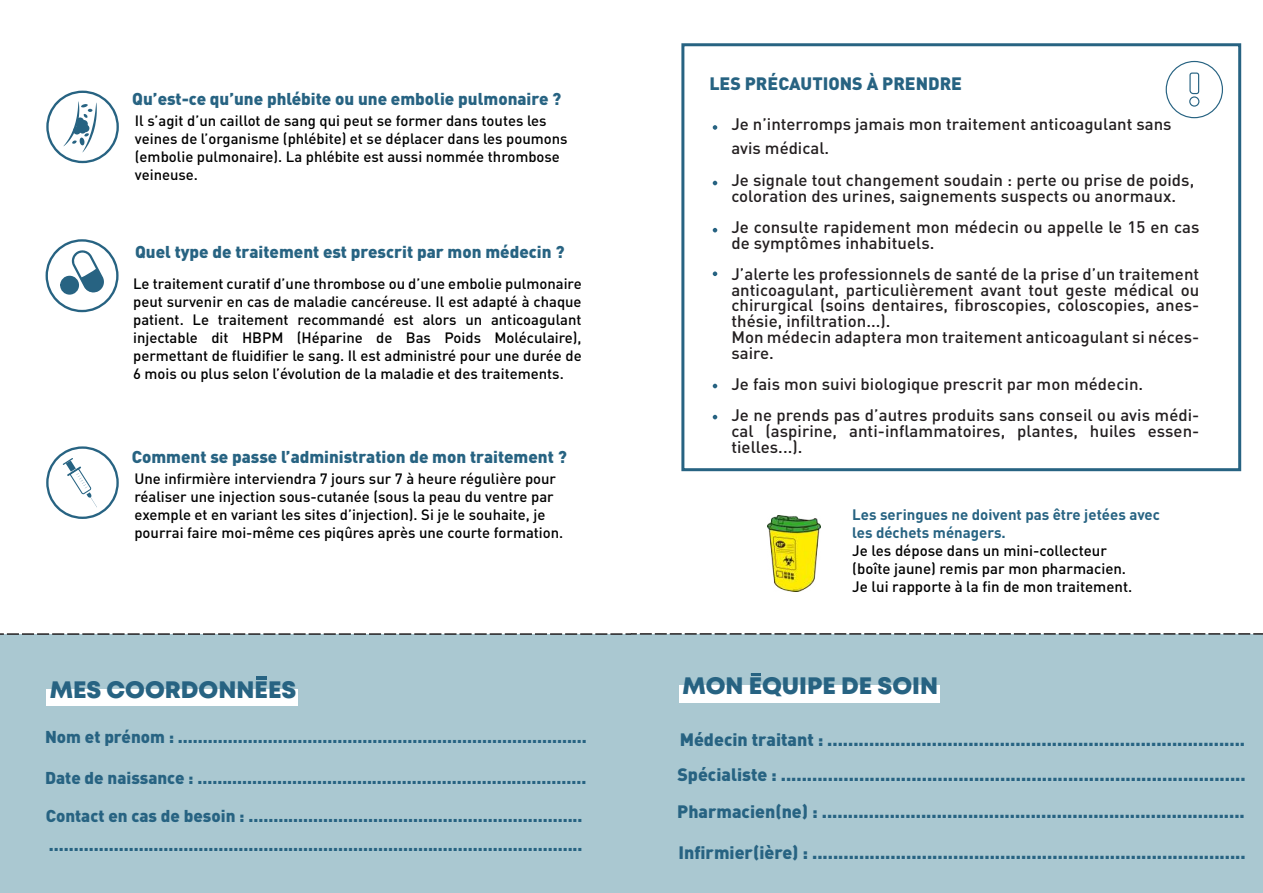
<style>
.page{position:relative;width:1263px;height:893px;background:#fff}
.page>*{position:absolute;margin:0;border:0;box-sizing:border-box;transform-origin:0 0}
.t1{font:23.85px "Mont Heavy DEMO";color:#276382}
.t2{font:900 17.7px/34.7px "DIN Pro";color:#276382}
.t3{font:900 16.95px/29.7px "DIN Pro";color:#276382}
.t4{font:500 16.5px/15.8px "DIN Pro";letter-spacing:.005em;color:#231f20}
.t5{font:500 15px/18px "DIN Pro";color:#000001}
.t6{font:700 15px/18px "DIN Pro";color:#276382}
.t7{font:500 14.85px/17.9px "DIN Pro";color:#000001}
</style>
<div class="page">
<div style="left:0;top:634px;width:631px;height:259px;background:#aac8d1"></div>
<svg style="left:46px;top:239px;width:73px;height:73px"></svg>
<div style="left:46px;top:690px;width:251px;height:16px;background:#fff"></div>
<hr style="left:256px;top:676px;width:11px;height:4px;background:#276382">
<svg style="left:46px;top:91px;width:73px;height:72px"></svg>
<div style="left:76px;top:117px;width:8px;height:8px;background:#276382;border-radius:50%"></div>
<div style="left:80px;top:120px;width:8px;height:8px;background:#276382;border-radius:50%"></div>
<div style="left:82px;top:125px;width:7px;height:7px;background:#276382;border-radius:50%"></div>
<div style="left:79px;top:126px;width:7px;height:8px;background:#276382;border-radius:50%"></div>
<div style="left:73px;top:127px;width:8px;height:8px;background:#276382;border-radius:50%"></div>
<div style="left:76px;top:122px;width:8px;height:8px;background:#276382;border-radius:50%"></div>
<svg style="left:46px;top:446px;width:73px;height:73px"></svg>
<div style="left:631px;top:634px;width:632px;height:259px;background:#aac8d1"></div>
<svg style="left:0;top:633px;width:1263px;height:2px;background:#686c6e"></svg>
<div style="left:679px;top:686px;width:260px;height:17px;background:#fff"></div>
<svg style="left:751px;top:673px;width:10px;height:2px"></svg>
<svg style="left:713px;top:125px;width:4px;height:5px"></svg>
<svg style="left:713px;top:181px;width:4px;height:4px"></svg>
<svg style="left:713px;top:228px;width:4px;height:4px"></svg>
<svg style="left:713px;top:271px;width:4px;height:5px"></svg>
<svg style="left:713px;top:384px;width:4px;height:4px"></svg>
<svg style="left:713px;top:415px;width:4px;height:4px"></svg>
<div style="left:681px;top:43px;width:560px;height:428px;border:3px solid #276382"></div>
<svg style="left:1166px;top:61px;width:57px;height:57px"></svg>
<img style="left:768px;top:515px;width:52px;height:77px">
<p class="t3" style="left:132px;top:84px;width:431px">Qu’est-ce qu’une phlébite ou une embolie pulmonaire ?</p>
<p class="t7" style="left:135px;top:112px;width:434px">Il s’agit d’un caillot de sang qui peut se former dans toutes les veines de l’organisme (phlébite) et se déplacer dans les poumons (embolie pulmonaire). La phlébite est aussi nommée thrombose veineuse.</p>
<p class="t3" style="left:135px;top:236px;width:431px">Quel type de traitement est prescrit par mon médecin ?</p>
<p class="t7" style="left:133px;top:275px;width:450px;text-align:justify">Le traitement curatif d’une thrombose ou d’une embolie pulmonaire peut survenir en cas de maladie cancéreuse. Il est adapté à chaque patient. Le traitement recommandé est alors un anticoagulant injectable dit HBPM (Héparine de Bas Poids Moléculaire), permettant de fluidifier le sang. Il est administré pour une durée de 6 mois ou plus selon l’évolution de la maladie et des traitements.</p>
<p class="t3" style="left:132px;top:441px;width:437px">Comment se passe l’administration de mon traitement ?</p>
<p class="t7" style="left:134px;top:469px;width:430px">Une infirmière interviendra 7 jours sur 7 à heure régulière pour réaliser une injection sous-cutanée (sous la peau du ventre par exemple et en variant les sites d’injection). Si je le souhaite, je pourrai faire moi-même ces piqûres après une courte formation.</p>
<h1 class="t1" style="left:50px;top:676px;width:248px">MES COORDONNÉES</h1>
<p class="t3" style="left:45px;top:721px;width:543px">Nom et prénom : ..................................................................................</p>
<p class="t3" style="left:45px;top:762px;width:543px">Date de naissance : ..............................................................................</p>
<p class="t3" style="left:46px;top:800px;width:538px">Contact en cas de besoin : ................................................................... ...........................................................................................................</p>
<p class="t2" style="left:709px;top:65px;width:254px">LES PRÉCAUTIONS À PRENDRE</p>
<p class="t4" style="left:731px;top:112px;width:442px;line-height:24px">Je n’interromps jamais mon traitement anticoagulant sans avis médical.</p>
<p class="t4" style="left:731px;top:171px;width:464px">Je signale tout changement soudain : perte ou prise de poids, coloration des urines, saignements suspects ou anormaux.</p>
<p class="t4" style="left:731px;top:218px;width:470px">Je consulte rapidement mon médecin ou appelle le 15 en cas de symptômes inhabituels.</p>
<p class="t4" style="left:731px;top:265px;width:470px">J’alerte les professionnels de santé de la prise d’un traitement anticoagulant, particulièrement avant tout geste médical ou chirurgical (soins dentaires, fibroscopies, coloscopies, anes&shy;thésie, infiltration...).<br>Mon médecin adaptera mon traitement anticoagulant si néces&shy;saire.</p>
<p class="t4" style="left:731px;top:368px;width:470px;line-height:31.3px">Je fais mon suivi biologique prescrit par mon médecin.<br>Je ne prends pas d’autres produits sans conseil ou avis médi-</p>
<p class="t4" style="left:731px;top:423px;width:469px">cal (aspirine, anti-inflammatoires, plantes, huiles essen&shy;tielles...).</p>
<p class="t6" style="left:852px;top:505px;width:309px">Les seringues ne doivent pas être jetées avec les déchets ménagers.</p>
<p class="t5" style="left:852px;top:541px;width:282px">Je les dépose dans un mini-collecteur (boîte jaune) remis par mon pharmacien.<br>Je lui rapporte à la fin de mon traitement.</p>
<h1 class="t1" style="left:683px;top:672px;width:257px">MON ÉQUIPE DE SOIN</h1>
<p class="t2" style="left:677px;top:721px;width:570px">Médecin traitant : ................................................................................<br>Spécialiste : .........................................................................................</p>
<p class="t2" style="left:677px;top:794px;width:569px">Pharmacien(ne) : .................................................................................</p>
<p class="t2" style="left:678px;top:835px;width:569px">Infirmier(ière) : ...................................................................................</p>
</div>
